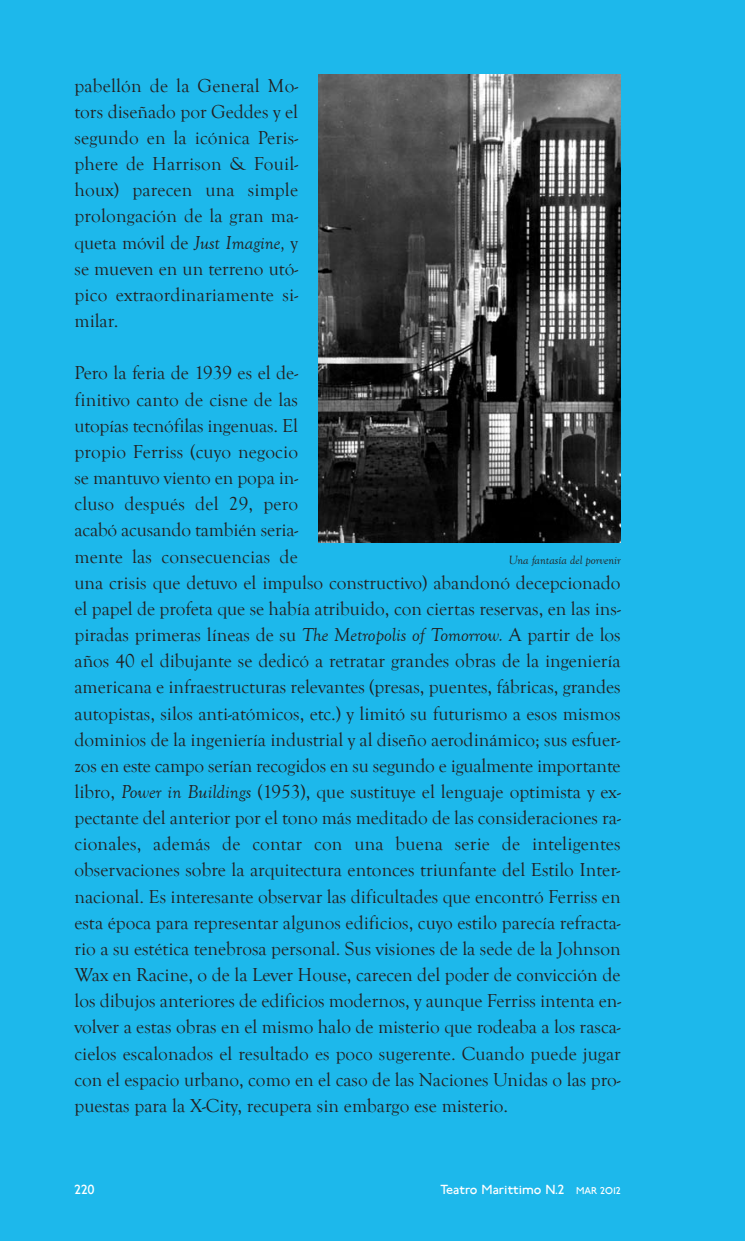
<style>
.page{position:relative;width:745px;height:1241px;background:#fff}
.page>*{position:absolute;margin:0;border:0;box-sizing:border-box;transform-origin:0 0}
.t1{font:19.25px/26.1px "Goudy Old Style T";color:#231f20;text-align:justify}
.t2{font:14px "P22 Underground";color:#fff}
.t3{font:italic 12.25px "Goudy Old Style T";color:#231f20}
.s1{font-style:italic}
.s2{font-size:10.5px}
</style>
<div class="page">
<div style="left:0;top:0;width:744px;height:1240px;background:#1db8eb"></div>
<img style="left:318px;top:74px;width:302px;height:468px">
<p class="t1" style="left:74px;top:72px;width:225px">pabellón de la General Mo&shy;tors diseñado por Geddes y el segundo en la icónica Peris&shy;phere de Harrison &amp; Fouil&shy;houx) parecen una simple prolongación de la gran ma&shy;queta móvil de <span class="s1">Just Imagine,</span> y se mueven en un terreno utó&shy;pico extraordinariamente si&shy;milar.</p>
<p class="t1" style="left:74px;top:360px;width:548px;text-align:left">Pero la feria de 1939 es el de-<br>finitivo canto de cisne de las<br>utopías tecnófilas ingenuas. El<br>propio Ferriss (cuyo negocio<br>se mantuvo viento en popa in-<br>cluso después del 29, pero<br>acabó acusando también seria-<br>mente las consecuencias de<br>una crisis que detuvo el impulso constructivo) abandonó decepcionado el papel de profeta que se había atribuido, con ciertas reservas, en las ins&shy;piradas primeras líneas de su <span class="s1">The Metropolis of Tomorrow.</span> A partir de los años 40 el dibujante se dedicó a retratar grandes obras de la ingeniería americana e infraestructuras relevantes (presas, puentes, fábricas, grandes autopistas, silos anti-atómicos, etc.) y limitó su futurismo a esos mismos dominios de la ingeniería industrial y al diseño aerodinámico; sus esfuer&shy;zos en este campo serían recogidos en su segundo e igualmente importante libro, <span class="s1">Power in Buildings</span> (1953), que sustituye el lenguaje optimista y ex&shy;pectante del anterior por el tono más meditado de las consideraciones ra&shy;cionales, además de contar con una buena serie de inteligentes observaciones sobre la arquitectura entonces triunfante del Estilo Inter&shy;nacional. Es interesante observar las dificultades que encontró Ferriss en esta época para representar algunos edificios, cuyo estilo parecía refracta&shy;rio a su estética tenebrosa personal. Sus visiones de la sede de la Johnson Wax en Racine, o de la Lever House, carecen del poder de convicción de los dibujos anteriores de edificios modernos, y aunque Ferriss intenta en&shy;volver a estas obras en el mismo halo de misterio que rodeaba a los rasca&shy;cielos escalonados el resultado es poco sugerente. Cuando puede jugar con el espacio urbano, como en el caso de las Naciones Unidas o las pro&shy;puestas para la X-City, recupera sin embargo ese misterio.</p>
<p class="t3" style="left:508px;top:553px;width:113px">Una fantasía del porvenir</p>
<p class="t2" style="left:74px;top:1183px;width:22px">220</p>
<p class="t2" style="left:440px;top:1183px;width:182px">Teatro Marittimo N.2 <span class="s2">MAR 2O12</span></p>
</div>
